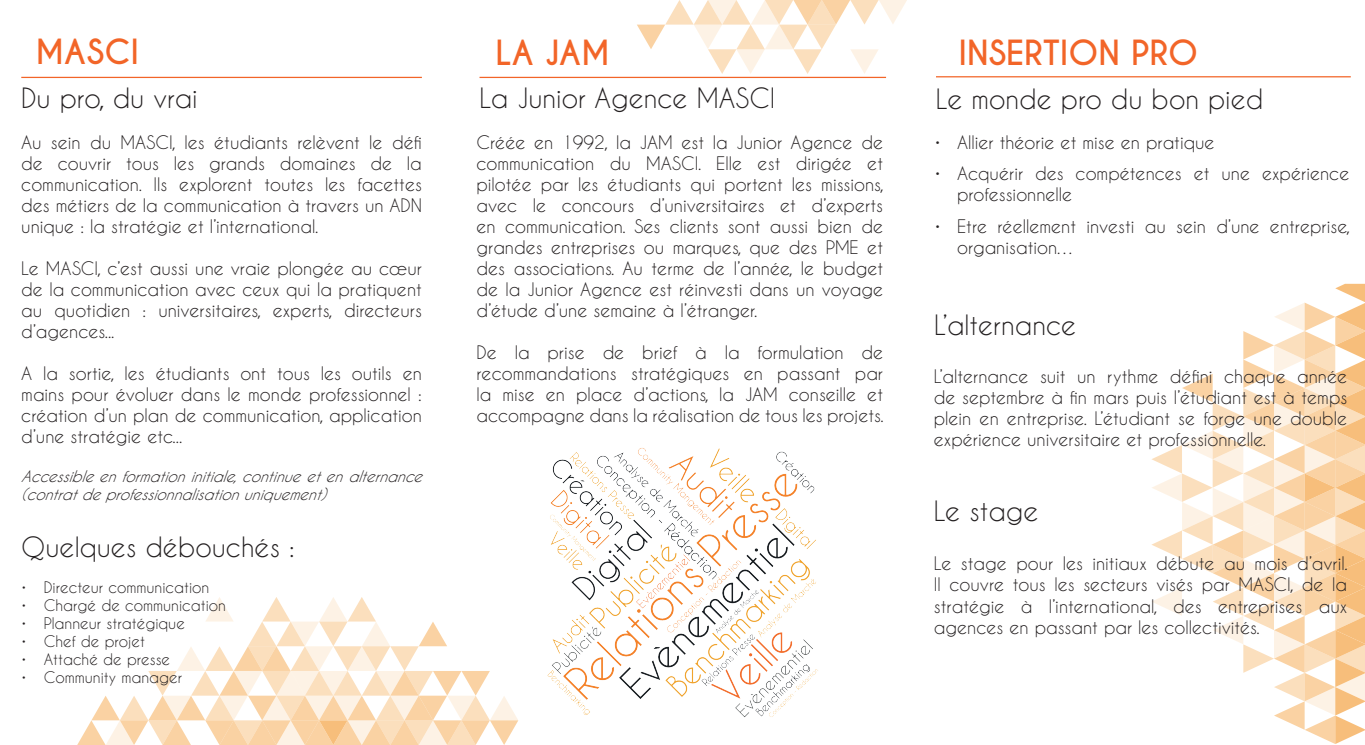
<style>
.page{position:relative;width:1365px;height:745px;background:#fff}
.page>*{position:absolute;margin:0;border:0;box-sizing:border-box;transform-origin:0 0}
.t1{font:700 32.5px "Caviar Dreams";color:#f26528}
.t2{font:26.25px "Caviar Dreams";color:#231f20}
.t3{font:17.5px/21px "Caviar Dreams";color:#231f20;text-align:justify}
.t4{font:15px "Caviar Dreams";color:#231f20}
.t5{font:italic 15px/18px "Caviar Dreams";color:#231f20}
</style>
<div class="page">
<svg style="left:78px;top:597px;width:440px;height:147px"></svg>
<svg style="left:637px;top:0;width:270px;height:74px"></svg>
<svg style="left:1151px;top:283px;width:213px;height:461px"></svg>
<hr style="left:479px;top:77px;width:407px;height:1px;background:#f26528">
<hr style="left:21px;top:77px;width:401px;height:1px;background:#f26528">
<hr style="left:935px;top:76px;width:415px;height:1px;background:#f26528">
<img style="left:547px;top:448px;width:271px;height:269px">
<h1 class="t1" style="left:35px;top:32px;width:105px">MASCI</h1>
<h1 class="t1" style="left:495px;top:33px;width:116px">LA JAM</h1>
<h2 class="t2" style="left:21px;top:82px;width:178px">Du pro, du vrai</h2>
<h2 class="t2" style="left:479px;top:82px;width:297px">La Junior Agence MASCI</h2>
<p class="t3" style="left:21px;top:131px;width:402px">Au sein du MASCI, les étudiants relèvent le défi de couvrir tous les grands domaines de la communication. Ils explorent toutes les facettes des métiers de la communication à travers un ADN unique : la stratégie et l’international.</p>
<p class="t3" style="left:21px;top:257px;width:402px">Le MASCI, c’est aussi une vraie plongée au cœur de la communication avec ceux qui la pratiquent au quotidien : universitaires, experts, directeurs d’agences...</p>
<p class="t3" style="left:21px;top:362px;width:402px">A la sortie, les étudiants ont tous les outils en mains pour évoluer dans le monde professionnel : création d’un plan de communication, application d’une stratégie etc...</p>
<p class="t5" style="left:21px;top:466px;width:408px">Accessibleenformationinitiale,continueetenalternance (contratdeprofessionnalisationuniquement)</p>
<h2 class="t2" style="left:21px;top:531px;width:275px">Quelques débouchés :</h2>
<p class="t4" style="left:21px;top:578px;width:190px">• Directeur communication</p>
<p class="t4" style="left:21px;top:596px;width:206px">• Chargé de communication</p>
<p class="t4" style="left:21px;top:614px;width:165px">• Planneur stratégique</p>
<p class="t4" style="left:21px;top:632px;width:125px">• Chef de projet</p>
<p class="t4" style="left:21px;top:650px;width:150px">• Attaché de presse</p>
<p class="t4" style="left:21px;top:668px;width:162px">• Community manager</p>
<p class="t3" style="left:476px;top:131px;width:408px">Créée en 1992, la JAM est la Junior Agence de communication du MASCI. Elle est dirigée et pilotée par les étudiants qui portent les missions, avec le concours d’universitaires et d’experts en communication. Ses clients sont aussi bien de grandes entreprises ou marques, que des PME et des associations. Au terme de l’année, le budget de la Junior Agence est réinvesti dans un voyage d’étude d’une semaine à l’étranger.</p>
<p class="t3" style="left:476px;top:341px;width:408px">De la prise de brief à la formulation de recommandations stratégiques en passant par la mise en place d’actions, la JAM conseille et accompagne dans la réalisation de tous les projets.</p>
<h1 class="t1" style="left:958px;top:33px;width:241px">INSERTION PRO</h1>
<h2 class="t2" style="left:935px;top:83px;width:329px">Le monde pro du bon pied</h2>
<p class="t3" style="left:934px;top:131px;width:281px">• Allier théorie et mise en pratique</p>
<p class="t3" style="left:957px;top:163px;width:394px;text-indent:-23px">• Acquérir des compétences et une expérience professionnelle</p>
<p class="t3" style="left:957px;top:215px;width:394px;text-indent:-23px">• Etre réellement investi au sein d’une entreprise, organisation…</p>
<h2 class="t2" style="left:934px;top:309px;width:144px">L’alternance</h2>
<p class="t3" style="left:933px;top:365px;width:415px">L’alternance suit un rythme défini chaque année de septembre à fin mars puis l’étudiant est à temps plein en entreprise. L’étudiant se forge une double expérience universitaire et professionnelle.</p>
<h2 class="t2" style="left:933px;top:495px;width:106px">Le stage</h2>
<p class="t3" style="left:933px;top:552px;width:415px">Le stage pour les initiaux débute au mois d’avril.<br>Il couvre tous les secteurs visés par MASCI, de la stratégie à l’international, des entreprises aux agences en passant par les collectivités.</p>
</div>
